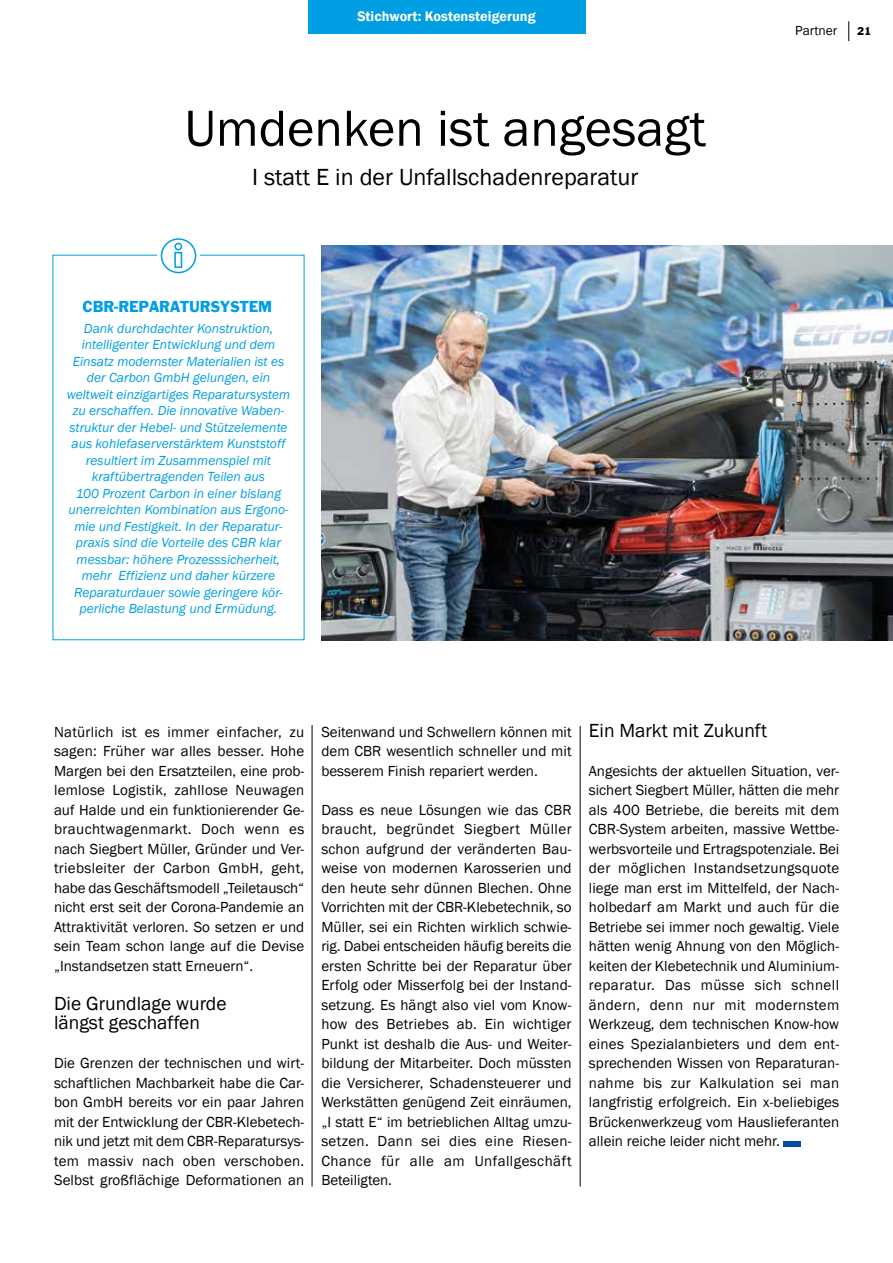
<style>
.page{position:relative;width:893px;height:1263px;background:#fff}
.page>*{position:absolute;margin:0;border:0;box-sizing:border-box;transform-origin:0 0}
.t1{font:52.5px "Franklin Gothic";color:#000}
.t2{font:24px "Franklin Gothic";color:#000}
.t3{font:19.5px/19.5px "Franklin Gothic";color:#000}
.t4{font:16.5px "Standox Franklin Gothic";color:#009fe3}
.t5{font:15px/19.5px "Franklin Gothic";letter-spacing:.005em;color:#000;text-align:justify}
.t6{font:600 14.25px "Franklin Gothic";color:#fff}
.t7{font:italic 13.5px/16.5px "Franklin Gothic";color:#009fe3;text-align:center}
.t8{font:13.5px "Franklin Gothic";color:#000}
.t9{font:12px "Standox Franklin Gothic";color:#000}
</style>
<div class="page">
<img style="left:321px;top:245px;width:572px;height:395px">
<svg style="left:848px;top:21px;width:1px;height:20px"></svg>
<hr style="left:580px;top:726px;width:1px;height:460px;background:#000">
<hr style="left:312px;top:725px;width:1px;height:461px;background:#000">
<div style="left:784px;top:1141px;width:17px;height:5px;background:#004f9f"></div>
<svg style="left:161px;top:238px;width:35px;height:35px"></svg>
<div style="left:308px;top:0;width:277px;height:33px;background:#009fe3"></div>
<p class="t6" style="left:357px;top:8px;width:180px">Stichwort: Kostensteigerung</p>
<h1 class="t1" style="left:184px;top:96px;width:523px">Umdenken ist angesagt</h1>
<h2 class="t2" style="left:252px;top:162px;width:388px">I statt E in der Unfallschadenreparatur</h2>
<p class="t4" style="left:83px;top:297px;width:191px">CBR-REPARATURSYSTEM</p>
<p class="t7" style="left:67px;top:320px;width:225px">Dank durchdachter Konstruktion, intelligenter Entwicklung und dem Einsatz modernster Materialien ist es der Carbon GmbH gelungen, ein weltweit einzigartiges Reparatursystem zu erschaffen. Die innovative Waben&shy;struktur der Hebel- und Stützelemente aus kohlefaserverstärktem Kunststoff resultiert im Zusammenspiel mit kraftübertragenden Teilen aus<br>100 Prozent Carbon in einer bislang unerreichten Kombination aus Ergono&shy;mie und Festigkeit. In der Reparatur&shy;praxis sind die Vorteile des CBR klar messbar: höhere Prozesssicherheit, mehr Effizienz und daher kürzere Reparaturdauer sowie geringere kör&shy;perliche Belastung und Ermüdung.</p>
<p class="t8" style="left:795px;top:22px;width:44px">Partner</p>
<p class="t9" style="left:857px;top:24px;width:16px">21</p>
<p class="t5" style="left:54px;top:722px;width:252px">Natürlich ist es immer einfacher, zu sagen: Früher war alles besser. Hohe Margen bei den Ersatzteilen, eine prob&shy;lemlose Logistik, zahllose Neuwagen auf Halde und ein funktionierender Ge&shy;brauchtwagenmarkt. Doch wenn es nach Siegbert Müller, Gründer und Ver&shy;triebsleiter der Carbon GmbH, geht, habe das Geschäftsmodell „Teiletausch“ nicht erst seit der Corona-Pandemie an Attraktivität verloren. So setzen er und sein Team schon lange auf die Devise „Instandsetzen statt Erneuern“.</p>
<h3 class="t3" style="left:54px;top:994px;width:174px">Die Grundlage wurde längst geschaffen</h3>
<p class="t5" style="left:54px;top:1054px;width:252px">Die Grenzen der technischen und wirt&shy;schaftlichen Machbarkeit habe die Car&shy;bon GmbH bereits vor ein paar Jahren mit der Entwicklung der CBR-Klebetech&shy;nik und jetzt mit dem CBR-Reparatursys&shy;tem massiv nach oben verschoben.<br>Selbst großflächige Deformationen an</p>
<p class="t5" style="left:321px;top:722px;width:252px">Seitenwand und Schwellern können mit dem CBR wesentlich schneller und mit besserem Finish repariert werden.</p>
<p class="t5" style="left:321px;top:800px;width:252px">Dass es neue Lösungen wie das CBR braucht, begründet Siegbert Müller schon aufgrund der veränderten Bau&shy;weise von modernen Karosserien und den heute sehr dünnen Blechen. Ohne Vorrichten mit der CBR-Klebetechnik, so Müller, sei ein Richten wirklich schwie&shy;rig. Dabei entscheiden häufig bereits die ersten Schritte bei der Reparatur über Erfolg oder Misserfolg bei der Instand&shy;setzung. Es hängt also viel vom Know&shy;how des Betriebes ab. Ein wichtiger Punkt ist deshalb die Aus- und Weiter&shy;bildung der Mitarbeiter. Doch müssten die Versicherer, Schadensteuerer und Werkstätten genügend Zeit einräumen, „I statt E“ im betrieblichen Alltag umzu&shy;setzen. Dann sei dies eine Riesen-Chance für alle am Unfallgeschäft Beteiligten.</p>
<h3 class="t3" style="left:589px;top:721px;width:180px">Ein Markt mit Zukunft</h3>
<p class="t5" style="left:589px;top:761px;width:252px">Angesichts der aktuellen Situation, ver&shy;sichert Siegbert Müller, hätten die mehr als 400 Betriebe, die bereits mit dem CBR-System arbeiten, massive Wettbe&shy;werbsvorteile und Ertragspotenziale. Bei der möglichen Instandsetzungsquote liege man erst im Mittelfeld, der Nach&shy;holbedarf am Markt und auch für die Betriebe sei immer noch gewaltig. Viele hätten wenig Ahnung von den Möglich&shy;keiten der Klebetechnik und Aluminium&shy;reparatur. Das müsse sich schnell ändern, denn nur mit modernstem Werkzeug, dem technischen Know-how eines Spezialanbieters und dem ent&shy;sprechenden Wissen von Reparaturan&shy;nahme bis zur Kalkulation sei man langfristig erfolgreich. Ein x-beliebiges Brückenwerkzeug vom Hauslieferanten allein reiche leider nicht mehr.</p>
</div>
